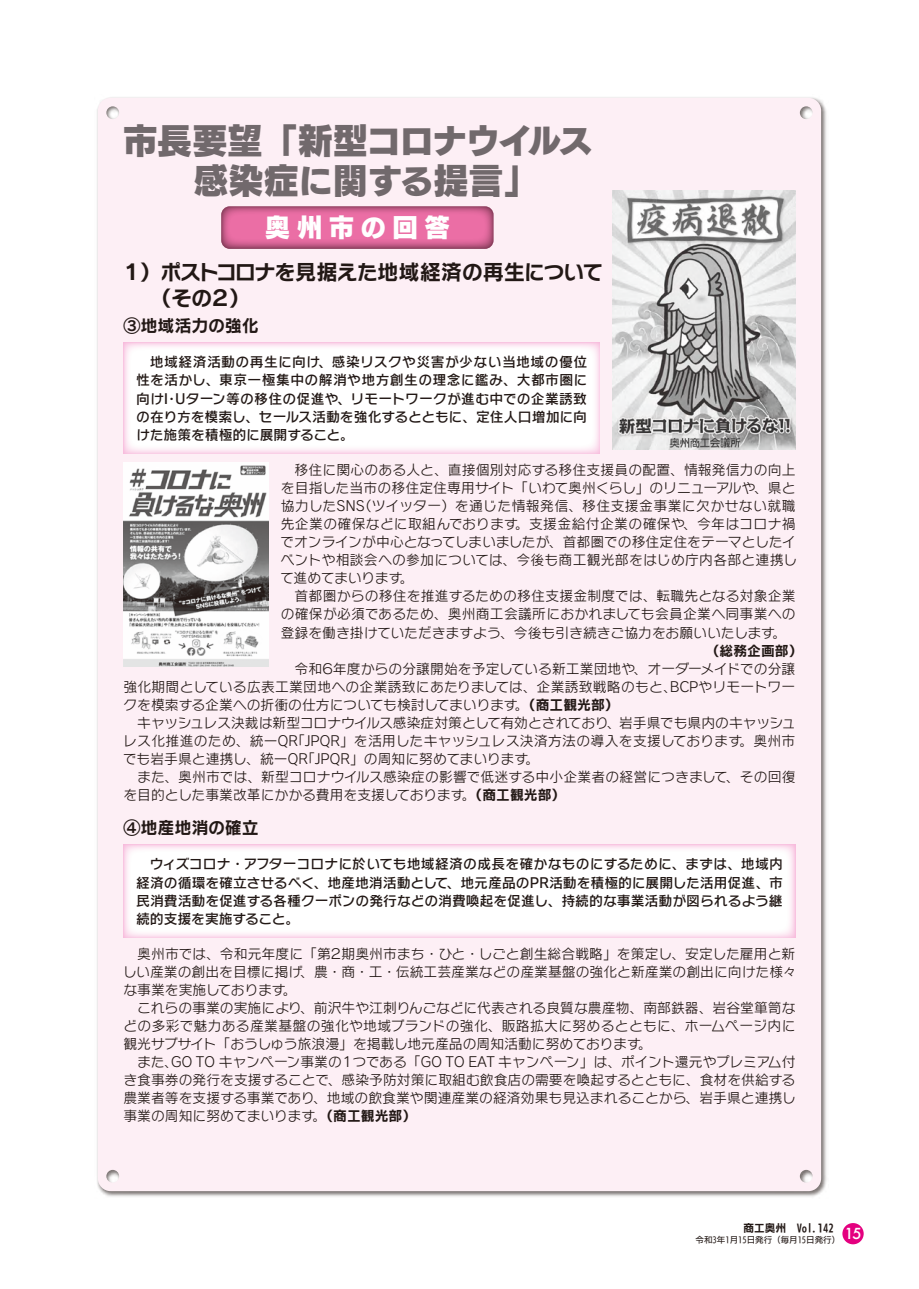
<style>
.page{position:relative;width:919px;height:1289px;background:#fff}
.page>*{position:absolute;margin:0;border:0;box-sizing:border-box;transform-origin:0 0}
.t1{font:800 35.1px/39.3px "UD Kakugo Small Pr 6";letter-spacing:-.02em;color:#727171;text-align:center}
.t2{font:800 25.5px "UD Kakugo Small Pr 6";letter-spacing:.25em;color:#fff}
.t3{font:21.3px/25.5px "Rodin NTLG Pro B";letter-spacing:-.06em;color:#221815}
.t4{font:16.95px "Rodin NTLG Pro B";color:#221815}
.t5{font:500 14.85px "Futura";color:#fff}
.t6{font:13.8px/18.1px "Rodin NTLG Pro M";color:#221815}
.t7{font:13.8px/18.1px "Rodin NTLG Pro DB";color:#221815;text-align:justify}
.t8{font:13.8px "Rodin NTLG Pro B";color:#221815}
.t9{font:10.65px "UD Kakugo Small Pr 6 B";color:#221815}
.t10{font:8.55px "UD Kakugo Small Pr 6 M";color:#221815}
.s1{font-family:"Rodin NTLG Pro B"}
</style>
<div class="page">
<div style="left:98px;top:98px;width:723px;height:1093px;background:#fdeff5"></div>
<img style="left:612px;top:190px;width:183px;height:260px">
<img style="left:123px;top:462px;width:145px;height:204px">
<svg style="left:221px;top:206px;width:272px;height:43px;background:#da6699"></svg>
<svg style="left:123px;top:342px;width:477px;height:112px"></svg>
<svg style="left:123px;top:844px;width:672px;height:94px"></svg>
<div style="left:842px;top:1222px;width:21px;height:22px;background:#e4007f;border-radius:50%"></div>
<h1 class="t1" style="left:122px;top:122px;width:472px">市長要望「新型コロナウイルス感染症に関する提言」</h1>
<h2 class="t2" style="left:265px;top:213px;width:186px">奥州市の回答</h2>
<h3 class="t3" style="left:151px;top:258px;width:454px;text-indent:-30px">１）ポストコロナを見据えた地域経済の再生について（その２）</h3>
<p class="t4" style="left:123px;top:314px;width:137px">③地域活力の強化</p>
<p class="t7" style="left:136px;top:352px;width:453px">　地域経済活動の再生に向け、感染リスクや災害が少ない当地域の優位性を活かし、東京一極集中の解消や地方創生の理念に鑑み、大都市圏に向けＩ・Ｕターン等の移住の促進や、リモートワークが進む中での企業誘致の在り方を模索し、セールス活動を強化するとともに、定住人口増加に向けた施策を積極的に展開すること。</p>
<p class="t6" style="left:280px;top:460px;width:518px">　移住に関心のある人と、直接個別対応する移住支援員の配置、情報発信力の向上を目指した当市の移住定住専用サイト「いわて奥州くらし」のリニューアルや、県と協力したＳＮＳ（ツイッター）を通じた情報発信、移住支援金事業に欠かせない就職先企業の確保などに取組んでおります。支援金給付企業の確保や、今年はコロナ禍でオンラインが中心となってしまいましたが、首都圏での移住定住をテーマとしたイベントや相談会への参加については、今後も商工観光部をはじめ庁内各部と連携して進めてまいります。<br>　首都圏からの移住を推進するための移住支援金制度では、転職先となる対象企業の確保が必須であるため、奥州商工会議所におかれましても会員企業へ同事業への登録を働き掛けていただきますよう、今後も引き続きご協力をお願いいたします。</p>
<p class="t8" style="left:705px;top:641px;width:98px">（総務企画部）</p>
<p class="t6" style="left:123px;top:659px;width:674px;text-indent:158px">　令和６年度からの分譲開始を予定している新工業団地や、オーダーメイドでの分譲強化期間としている広表工業団地への企業誘致にあたりましては、企業誘致戦略のもと、ＢＣＰやリモートワークを模索する企業への折衝の仕方についても検討してまいります。<span class="s1">（商工観光部）<br></span>　キャッシュレス決裁は新型コロナウイルス感染症対策として有効とされており、岩手県でも県内のキャッシュレス化推進のため、統一ＱＲ「ＪＰＱＲ」を活用したキャッシュレス決済方法の導入を支援しております。奥州市でも岩手県と連携し、統一ＱＲ「ＪＰＱＲ」の周知に努めてまいります。<br>　また、奥州市では、新型コロナウイルス感染症の影響で低迷する中小企業者の経営につきまして、その回復を目的とした事業改革にかかる費用を支援しております。<span class="s1">（商工観光部）</span></p>
<p class="t4" style="left:123px;top:816px;width:137px">④地産地消の確立</p>
<p class="t7" style="left:136px;top:854px;width:648px">　ウィズコロナ・アフターコロナに於いても地域経済の成長を確かなものにするために、まずは、地域内経済の循環を確立させるべく、地産地消活動として、地元産品のＰＲ活動を積極的に展開した活用促進、市民消費活動を促進する各種クーポンの発行などの消費喚起を促進し、持続的な事業活動が図られるよう継続的支援を実施すること。</p>
<p class="t6" style="left:123px;top:944px;width:675px">　奥州市では、令和元年度に「第２期奥州市まち・ひと・しごと創生総合戦略」を策定し、安定した雇用と新しい産業の創出を目標に掲げ、農・商・工・伝統工芸産業などの産業基盤の強化と新産業の創出に向けた様々な事業を実施しております。<br>　これらの事業の実施により、前沢牛や江刺りんごなどに代表される良質な農産物、南部鉄器、岩谷堂箪笥などの多彩で魅力ある産業基盤の強化や地域ブランドの強化、販路拡大に努めるとともに、ホームページ内に観光サブサイト「おうしゅう旅浪漫」を掲載し地元産品の周知活動に努めております。<br>　また、ＧＯＴＯキャンペーン事業の１つである「ＧＯＴＯＥＡＴキャンペーン」は、ポイント還元やプレミアム付き食事券の発行を支援することで、感染予防対策に取組む飲食店の需要を喚起するとともに、食材を供給する農業者等を支援する事業であり、地域の飲食業や関連産業の経済効果も見込まれることから、岩手県と連携し事業の周知に努めてまいります。<span class="s1">（商工観光部）</span></p>
<p class="t9" style="left:743px;top:1222px;width:92px">商工奥州　Vol.142</p>
<p class="t10" style="left:695px;top:1235px;width:146px">令和3年1月15日発行（毎月15日発行）</p>
<p class="t5" style="left:844px;top:1223px;width:19px">15</p>
</div>
